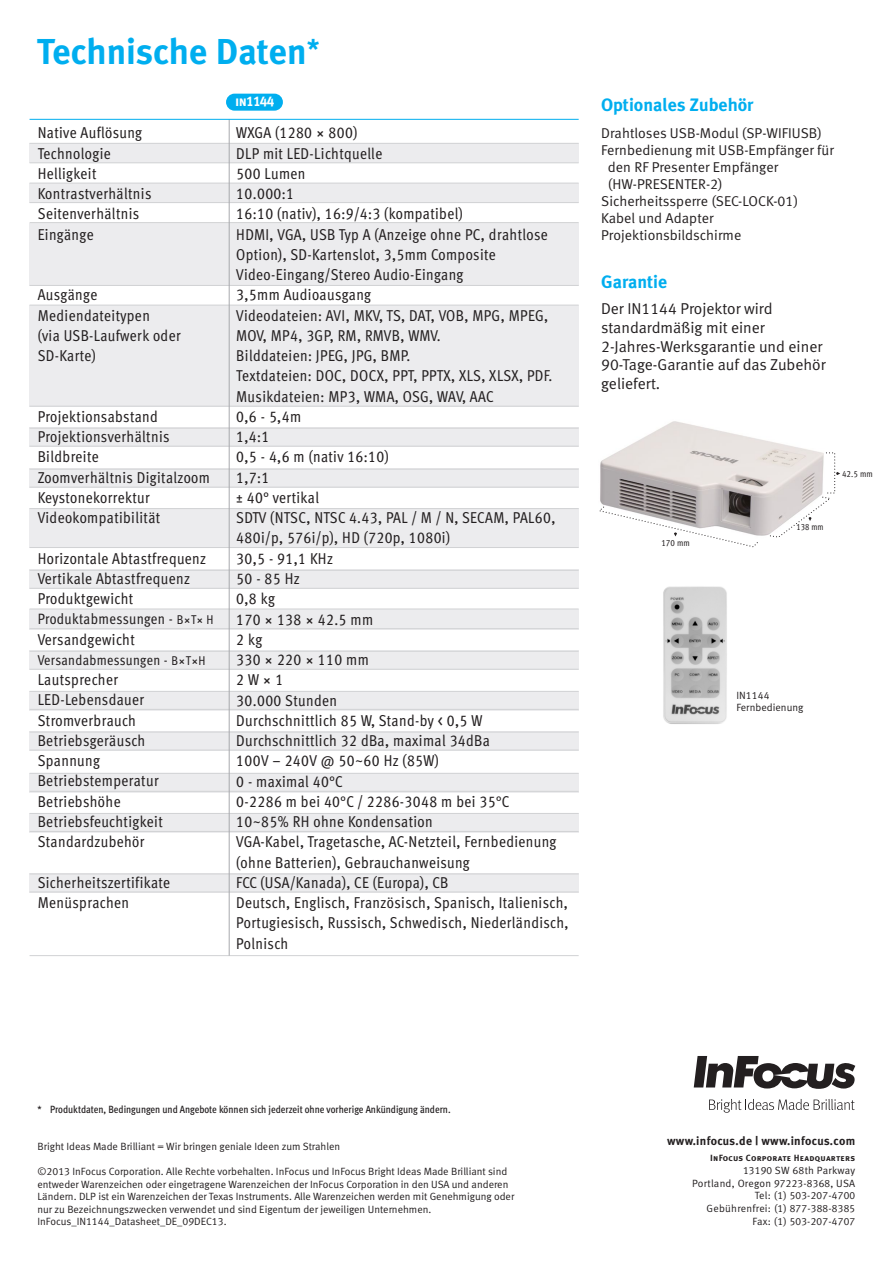
<style>
.page{position:relative;width:893px;height:1263px;background:#fff}
.page>*{position:absolute;margin:0;border:0;box-sizing:border-box;transform-origin:0 0}
.t1{font:700 36px "Meta Plus";color:#00aeef}
.t2{font:700 18px "Meta Plus";color:#00aeef}
.t3{font:15.75px/20.2px "Meta Cond Book LF";letter-spacing:.025em;color:#231f20}
.t4{font:15.75px/18.9px "Meta Normal LF";color:#231f20}
.t5{font:15px "Meta Cond Book LF";letter-spacing:.02em;color:#231f20}
.t6{font:14.25px "Meta Normal LF";letter-spacing:.005em;color:#231f20}
.t7{font:14.25px "Meta Cond Book LF";letter-spacing:.02em;color:#231f20}
.t8{font:13.95px "Meta Plus Bold Caps";letter-spacing:-.045em;color:#fff}
.t9{font:700 12px "Meta Plus";letter-spacing:.025em;color:#231f20}
.t10{font:10.5px/12.6px "Meta Normal LF";color:#231f20}
.t11{font:10.5px "Meta Cond Medium LF";color:#231f20}
.t12{font:10.5px/12.8px "Meta Plus Normal Caps";letter-spacing:.025em;color:#231f20;text-align:right}
.t13{font:10.5px/12.8px "Meta Normal LF";letter-spacing:.025em;color:#231f20;text-align:right}
.t14{font:9px "Meta Plus Bold Caps";letter-spacing:.025em;color:#231f20}
.t15{font:9px "Meta Cond Book LF";letter-spacing:.01em;color:#231f20}
.t16{font:9px "Meta Cond Book LF";letter-spacing:.01em;color:#231f20;scale:.95 1}
.s1{font-size:12.75px}
.s2{font-family:"Meta Plus Normal Caps"}
.s3{font-family:"Meta Normal LF"}
</style>
<div class="page">
<svg style="left:709px;top:1099px;width:146px;height:14px"></svg>
<svg style="left:694px;top:1056px;width:161px;height:33px"></svg>
<div style="left:29px;top:143px;width:550px;height:19px;background:#ececee"></div>
<hr style="left:30px;top:143px;width:549px;height:1px;background:#d1d2d4">
<hr style="left:30px;top:162px;width:549px;height:1px;background:#d1d2d4">
<div style="left:29px;top:183px;width:550px;height:19px;background:#ececee"></div>
<hr style="left:30px;top:183px;width:549px;height:1px;background:#d1d2d4">
<hr style="left:30px;top:202px;width:549px;height:1px;background:#d1d2d4">
<div style="left:30px;top:223px;width:549px;height:62px;background:#ececee"></div>
<hr style="left:30px;top:222px;width:549px;height:1px;background:#d1d2d4">
<hr style="left:30px;top:285px;width:549px;height:1px;background:#d1d2d4">
<div style="left:29px;top:305px;width:550px;height:101px;background:#ececee"></div>
<hr style="left:30px;top:305px;width:549px;height:1px;background:#d1d2d4">
<hr style="left:30px;top:406px;width:549px;height:1px;background:#d1d2d4">
<div style="left:29px;top:428px;width:550px;height:19px;background:#ececee"></div>
<hr style="left:30px;top:428px;width:549px;height:1px;background:#d1d2d4">
<hr style="left:30px;top:446px;width:549px;height:1px;background:#d1d2d4">
<div style="left:29px;top:469px;width:550px;height:19px;background:#ececee"></div>
<hr style="left:30px;top:469px;width:549px;height:1px;background:#d1d2d4">
<hr style="left:30px;top:487px;width:549px;height:1px;background:#d1d2d4">
<div style="left:29px;top:508px;width:550px;height:39px;background:#ececee"></div>
<hr style="left:30px;top:508px;width:549px;height:1px;background:#d1d2d4">
<hr style="left:30px;top:547px;width:549px;height:1px;background:#d1d2d4">
<div style="left:29px;top:570px;width:550px;height:19px;background:#ececee"></div>
<hr style="left:30px;top:570px;width:549px;height:1px;background:#d1d2d4">
<hr style="left:30px;top:588px;width:549px;height:1px;background:#d1d2d4">
<div style="left:29px;top:608px;width:550px;height:21px;background:#ececee"></div>
<hr style="left:30px;top:608px;width:549px;height:1px;background:#d1d2d4">
<hr style="left:30px;top:628px;width:549px;height:1px;background:#d1d2d4">
<div style="left:29px;top:651px;width:550px;height:19px;background:#ececee"></div>
<hr style="left:30px;top:651px;width:549px;height:1px;background:#d1d2d4">
<hr style="left:30px;top:669px;width:549px;height:1px;background:#d1d2d4">
<div style="left:29px;top:691px;width:550px;height:19px;background:#ececee"></div>
<hr style="left:30px;top:691px;width:549px;height:1px;background:#d1d2d4">
<hr style="left:30px;top:709px;width:549px;height:1px;background:#d1d2d4">
<div style="left:29px;top:732px;width:550px;height:19px;background:#ececee"></div>
<hr style="left:30px;top:731px;width:549px;height:1px;background:#d1d2d4">
<hr style="left:30px;top:749px;width:549px;height:1px;background:#d1d2d4">
<div style="left:29px;top:773px;width:550px;height:19px;background:#ececee"></div>
<hr style="left:30px;top:773px;width:549px;height:1px;background:#d1d2d4">
<hr style="left:30px;top:791px;width:549px;height:1px;background:#d1d2d4">
<div style="left:29px;top:813px;width:550px;height:19px;background:#ececee"></div>
<hr style="left:30px;top:813px;width:549px;height:1px;background:#d1d2d4">
<hr style="left:30px;top:831px;width:549px;height:1px;background:#d1d2d4">
<div style="left:29px;top:873px;width:550px;height:20px;background:#ececee"></div>
<hr style="left:30px;top:873px;width:549px;height:1px;background:#d1d2d4">
<hr style="left:30px;top:891px;width:549px;height:1px;background:#d1d2d4">
<hr style="left:30px;top:955px;width:549px;height:1px;background:#d1d2d4">
<div style="left:226px;top:94px;width:57px;height:17px;background:#00aeef;border-radius:9px"></div>
<hr style="left:229px;top:119px;width:1px;height:837px;background:#a8a9ad">
<hr style="left:30px;top:119px;width:549px;height:1px;background:#00aeef">
<img style="left:663px;top:586px;width:64px;height:138px">
<img style="left:600px;top:421px;width:224px;height:115px">
<svg style="left:599px;top:505px;width:160px;height:43px"></svg>
<svg style="left:769px;top:496px;width:61px;height:42px"></svg>
<h1 class="t1" style="left:37px;top:30px;width:284px">Technische Daten<sup>*</sup></h1>
<p class="t3" style="left:38px;top:123px;width:115px">Native Auflösung<br>Technologie<br>Helligkeit<br>Kontrastverhältnis<br>Seitenverhältnis<br>Eingänge</p>
<p class="t3" style="left:38px;top:285px;width:145px">Ausgänge<br>Mediendateitypen<br>(via USB-Laufwerk oder<br>SD-Karte)</p>
<p class="t3" style="left:38px;top:406px;width:174px">Projektionsabstand<br>Projektionsverhältnis<br>Bildbreite<br>Zoomverhältnis Digitalzoom<br>Keystonekorrektur<br>Videokompatibilität</p>
<p class="t3" style="left:38px;top:548px;width:170px">Horizontale Abtastfrequenz<br>Vertikale Abtastfrequenz<br>Produktgewicht</p>
<p class="t5" style="left:38px;top:611px;width:177px">Produktabmessungen - <span class="s1">B×T× H</span></p>
<p class="t3" style="left:38px;top:629px;width:99px">Versandgewicht</p>
<p class="t7" style="left:38px;top:652px;width:169px">Versandabmessungen - <span class="s1">B×T×H</span></p>
<p class="t3" style="left:38px;top:669px;width:127px">Lautsprecher<br>LED-Lebensdauer<br>Stromverbrauch<br>Betriebsgeräusch<br>Spannung<br>Betriebstemperatur<br>Betriebshöhe<br>Betriebsfeuchtigkeit<br>Standardzubehör</p>
<p class="t3" style="left:38px;top:872px;width:134px">Sicherheitszertifikate<br>Menüsprachen</p>
<p class="t8" style="left:235px;top:93px;width:41px">in1144</p>
<p class="t3" style="left:236px;top:123px;width:334px">WXGA (1280 × 800)<br>DLP mit LED-Lichtquelle<br>500 Lumen<br>10.000:1<br>16:10 (nativ), 16:9/4:3 (kompatibel)<br>HDMI, VGA, USB Typ A (Anzeige ohne PC, drahtlose<br>Option), SD-Kartenslot, 3,5mm Composite<br>Video-Eingang/Stereo Audio-Eingang<br>3,5mm Audioausgang<br>Videodateien: AVI, MKV, TS, DAT, VOB, MPG, MPEG,<br>MOV, MP4, 3GP, RM, RMVB, WMV.<br>Bilddateien: JPEG, JPG, BMP.<br>Textdateien: DOC, DOCX, PPT, PPTX, XLS, XLSX, PDF.<br>Musikdateien: MP3, WMA, OSG, WAV, AAC<br>0,6 - 5,4m<br>1,4:1<br>0,5 - 4,6 m (nativ 16:10)<br>1,7:1<br>± 40° vertikal<br>SDTV (NTSC, NTSC 4.43, PAL / M / N, SECAM, PAL60,<br>480i/p, 576i/p), HD (720p, 1080i)<br>30,5 - 91,1 KHz<br>50 - 85 Hz<br>0,8 kg<br>170 × 138 × 42.5 mm<br>2 kg<br>330 × 220 × 110 mm<br>2 W × 1<br>30.000 Stunden<br>Durchschnittlich 85 W, Stand-by &lt; 0,5 W<br>Durchschnittlich 32 dBa, maximal 34dBa<br>100V – 240V @ 50~60 Hz (85W)<br>0 - maximal 40°C<br>0-2286 m bei 40°C / 2286-3048 m bei 35°C<br>10~85% RH ohne Kondensation<br>VGA-Kabel, Tragetasche, AC-Netzteil, Fernbedienung (ohne Batterien), Gebrauchanweisung<br>FCC (USA/Kanada), CE (Europa), CB<br>Deutsch, Englisch, Französisch, Spanisch, Italienisch,<br>Portugiesisch, Russisch, Schwedisch, Niederländisch,<br>Polnisch</p>
<p class="t2" style="left:601px;top:94px;width:154px">Optionales Zubehör</p>
<p class="t6" style="left:601px;top:124px;width:222px">Drahtloses USB-Modul (SP-WIFIUSB)</p>
<p class="t6" style="left:601px;top:142px;width:234px">Fernbedienung mit USB-Empfänger für</p>
<p class="t6" style="left:608px;top:159px;width:172px">den RF Presenter Empfänger</p>
<p class="t6" style="left:608px;top:176px;width:116px">(HW-PRESENTER-2)</p>
<p class="t6" style="left:601px;top:193px;width:198px">Sicherheitssperre (SEC-LOCK-01)</p>
<p class="t6" style="left:601px;top:210px;width:114px">Kabel und Adapter</p>
<p class="t6" style="left:601px;top:227px;width:142px">Projektionsbildschirme</p>
<p class="t2" style="left:601px;top:272px;width:68px">Garantie</p>
<p class="t4" style="left:601px;top:299px;width:226px">Der IN1144 Projektor wird standardmäßig mit einer<br>2-Jahres-Werksgarantie und einer<br>90-Tage-Garantie auf das Zubehör geliefert.</p>
<p class="t15" style="left:661px;top:538px;width:30px">170 mm</p>
<p class="t16" style="left:796px;top:522px;width:30px">138 mm</p>
<p class="t15" style="left:842px;top:468px;width:32px">42.5 mm</p>
<p class="t10" style="left:736px;top:689px;width:69px">IN1144<br>Fernbedienung</p>
<p class="t11" style="left:38px;top:1103px;width:415px">* Produktdaten, Bedingungen und Angebote können sich jederzeit ohne vorherige Ankündigung ändern.</p>
<p class="t10" style="left:38px;top:1140px;width:304px">Bright Ideas Made Brilliant = Wir bringen geniale Ideen zum Strahlen</p>
<p class="t10" style="left:38px;top:1165px;width:478px">©2013 InFocus Corporation. Alle Rechte vorbehalten. InFocus und InFocus Bright Ideas Made Brilliant sind entweder Warenzeichen oder eingetragene Warenzeichen der InFocus Corporation in den USA und anderen Ländern. DLP ist ein Warenzeichen der Texas Instruments. Alle Warenzeichen werden mit Genehmigung oder nur zu Bezeichnungszwecken verwendet und sind Eigentum der jeweiligen Unternehmen.<br>InFocus_IN1144_Datasheet_DE_09DEC13.</p>
<p class="t9" style="left:667px;top:1133px;width:190px">www.infocus.de | www.infocus.com</p>
<p class="t14" style="left:710px;top:1153px;width:146px">InFocus Corporate Headquarters</p>
<p class="t13" style="left:692px;top:1164px;width:165px"><span class="s2">13190</span> SW 68th Parkway<br>Portland, Oregon <span class="s2">97223-8368</span>, USA</p>
<p class="t12" style="left:707px;top:1189px;width:150px"><span class="s3">Tel:</span> (1) 503-207-4700<br><span class="s3">Gebührenfrei:</span> (1) 877-388-8385<br><span class="s3">Fax:</span> (1) 503-207-4707</p>
</div>
